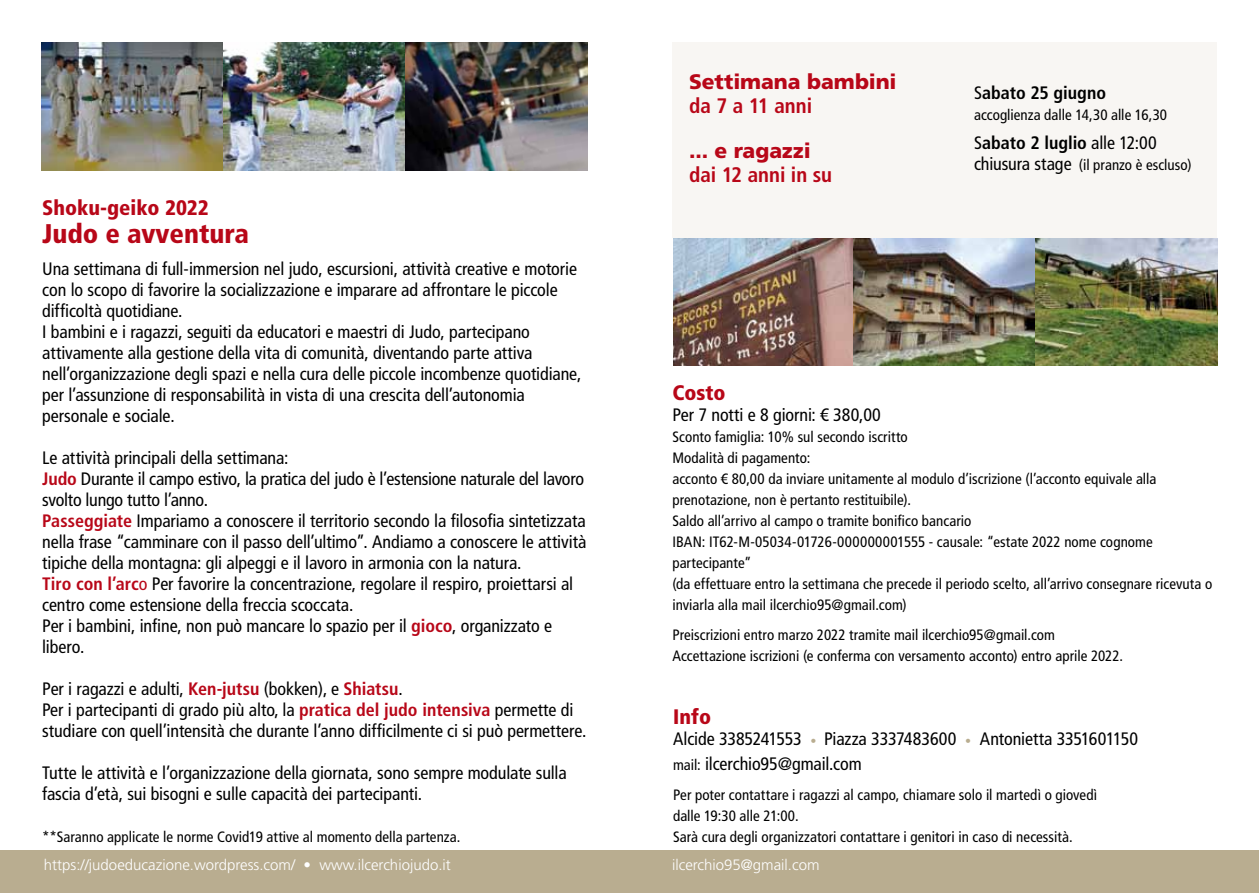
<style>
.page{position:relative;width:1259px;height:893px;background:#fff}
.page>*{position:absolute;margin:0;border:0;box-sizing:border-box;transform-origin:0 0}
.t1{font:900 condensed 27px "Frutiger LT Std";color:#b80718}
.t2{font:900 21px "Frutiger LT Std";letter-spacing:-.005em;color:#b80718}
.t3{font:900 condensed 21px "Frutiger LT Std";color:#b80718}
.t4{font:700 condensed 21px "Frutiger LT Std";color:#b80718}
.t5{font:condensed 18px/21px "Frutiger LT Std";letter-spacing:-.005em;color:#000}
.t6{font:700 condensed 18px "Frutiger LT Std";color:#000}
.t7{font:condensed 15px/21px "Frutiger LT Std";letter-spacing:.005em;color:#000}
.t8{font:300 15px "Frutiger LT Std";color:#fff}
.s1{font-weight:700;color:#b80718}
.s2{color:#b80718}
.s3{font-weight:400}
.s4{font-size:18px}
.s5{font-weight:300;font-stretch:normal;font-size:12px;color:#b9ad90}
.s6{font-size:15px}
</style>
<div class="page">
<div style="left:0;top:850px;width:1259px;height:43px;background:#b9ad90"></div>
<div style="left:672px;top:43px;width:544px;height:195px;background:#f8f6f3"></div>
<img style="left:673px;top:238px;width:180px;height:128px">
<img style="left:853px;top:238px;width:364px;height:128px">
<img style="left:42px;top:43px;width:546px;height:127px">
<p class="t3" style="left:42px;top:195px;width:168px">Shoku-geiko 2022</p>
<h1 class="t1" style="left:42px;top:218px;width:208px">Judo e avventura</h1>
<p class="t5" style="left:42px;top:258px;width:541px">Una settimana di full-immersion nel judo, escursioni, attività creative e motorie con lo scopo di favorire la socializzazione e imparare ad affrontare le piccole difficoltà quotidiane.<br>I bambini e i ragazzi, seguiti da educatori e maestri di Judo, partecipano attivamente alla gestione della vita di comunità, diventando parte attiva nell’organizzazione degli spazi e nella cura delle piccole incombenze quotidiane, per l’assunzione di responsabilità in vista di una crescita dell’autonomia personale e sociale.</p>
<p class="t5" style="left:42px;top:447px;width:546px">Le attività principali della settimana:<br><span class="s1">Judo</span> Durante il campo estivo, la pratica del judo è l’estensione naturale del lavoro svolto lungo tutto l’anno.<br><span class="s1">Passeggiate</span> Impariamo a conoscere il territorio secondo la filosofia sintetizzata nella frase “camminare con il passo dell’ultimo”. Andiamo a conoscere le attività tipiche della montagna: gli alpeggi e il lavoro in armonia con la natura.<br><span class="s1">Tiro con l’arc</span><span class="s2">o</span> Per favorire la concentrazione, regolare il respiro, proiettarsi al centro come estensione della freccia scoccata.<br>Per i bambini, infine, non può mancare lo spazio per il <span class="s1">gioco</span>, organizzato e libero.</p>
<p class="t5" style="left:42px;top:678px;width:546px">Per i ragazzi e adulti, <span class="s1">Ken-jutsu</span> (bokken), e <span class="s1">Shiatsu</span>.<br>Per i partecipanti di grado più alto, la <span class="s1">pratica del judo intensiva</span> permette di studiare con quell’intensità che durante l’anno difficilmente ci si può permettere.</p>
<p class="t5" style="left:42px;top:762px;width:526px">Tutte le attività e l’organizzazione della giornata, sono sempre modulate sulla fascia d’età, sui bisogni e sulle capacità dei partecipanti.</p>
<p class="t7" style="left:42px;top:826px;width:420px">**Saranno applicate le norme Covid19 attive al momento della partenza.</p>
<p class="t2" style="left:689px;top:69px;width:209px">Settimana bambini</p>
<p class="t4" style="left:689px;top:94px;width:125px">da 7 a 11 anni</p>
<p class="t2" style="left:689px;top:138px;width:123px">... e ragazzi</p>
<p class="t4" style="left:689px;top:163px;width:145px">dai 12 anni in su</p>
<p class="t6" style="left:974px;top:82px;width:133px"><span class="s3">S</span>abato 25 giugno</p>
<p class="t7" style="left:974px;top:104px;width:195px">accoglienza dalle 14,30 alle 16,30</p>
<p class="t6" style="left:974px;top:132px;width:184px"><span class="s3">S</span>abato 2 luglio <span class="s3">alle 12:00</span></p>
<p class="t7" style="left:974px;top:155px;width:219px"><span class="s4">chiusura stage</span> (il pranzo è escluso)</p>
<p class="t3" style="left:672px;top:380px;width:55px">Costo</p>
<p class="t5" style="left:672px;top:405px;width:210px">Per 7 notti e 8 giorni: € 380,00</p>
<p class="t7" style="left:672px;top:427px;width:541px">Sconto famiglia: 10% sul secondo iscritto<br>Modalità di pagamento:<br>acconto € 80,00 da inviare unitamente al modulo d’iscrizione (l’acconto equivale alla prenotazione, non è pertanto restituibile).<br>Saldo all’arrivo al campo o tramite bonifico bancario<br>IBAN: IT62-M-05034-01726-000000001555 - causale: “estate 2022 nome cognome partecipante”<br>(da effettuare entro la settimana che precede il periodo scelto, all’arrivo consegnare ricevuta o inviarla alla mail ilcerchio95@gmail.com)</p>
<p class="t7" style="left:672px;top:624px;width:452px">Preiscrizioni entro marzo 2022 tramite mail ilcerchio95@gmail.com<br>Accettazione iscrizioni (e conferma con versamento acconto) entro aprile 2022.</p>
<p class="t3" style="left:673px;top:704px;width:40px">Info</p>
<p class="t5" style="left:673px;top:726px;width:466px;line-height:25.2px">Alcide 3385241553 <span class="s5">•</span> Piazza 3337483600 <span class="s5">•</span> Antonietta 3351601150 <span class="s6">mail:</span> ilcerchio95@gmail.com</p>
<p class="t7" style="left:673px;top:784px;width:426px">Per poter contattare i ragazzi al campo, chiamare solo il martedì o giovedì dalle 19:30 alle 21:00.<br>Sarà cura degli organizzatori contattare i genitori in caso di necessità.</p>
<p class="t8" style="left:44px;top:856px;width:408px">https://judoeducazione.wordpress.com/ • www.ilcerchiojudo.it</p>
<p class="t8" style="left:672px;top:856px;width:149px">ilcerchio95@gmail.com</p>
</div>
